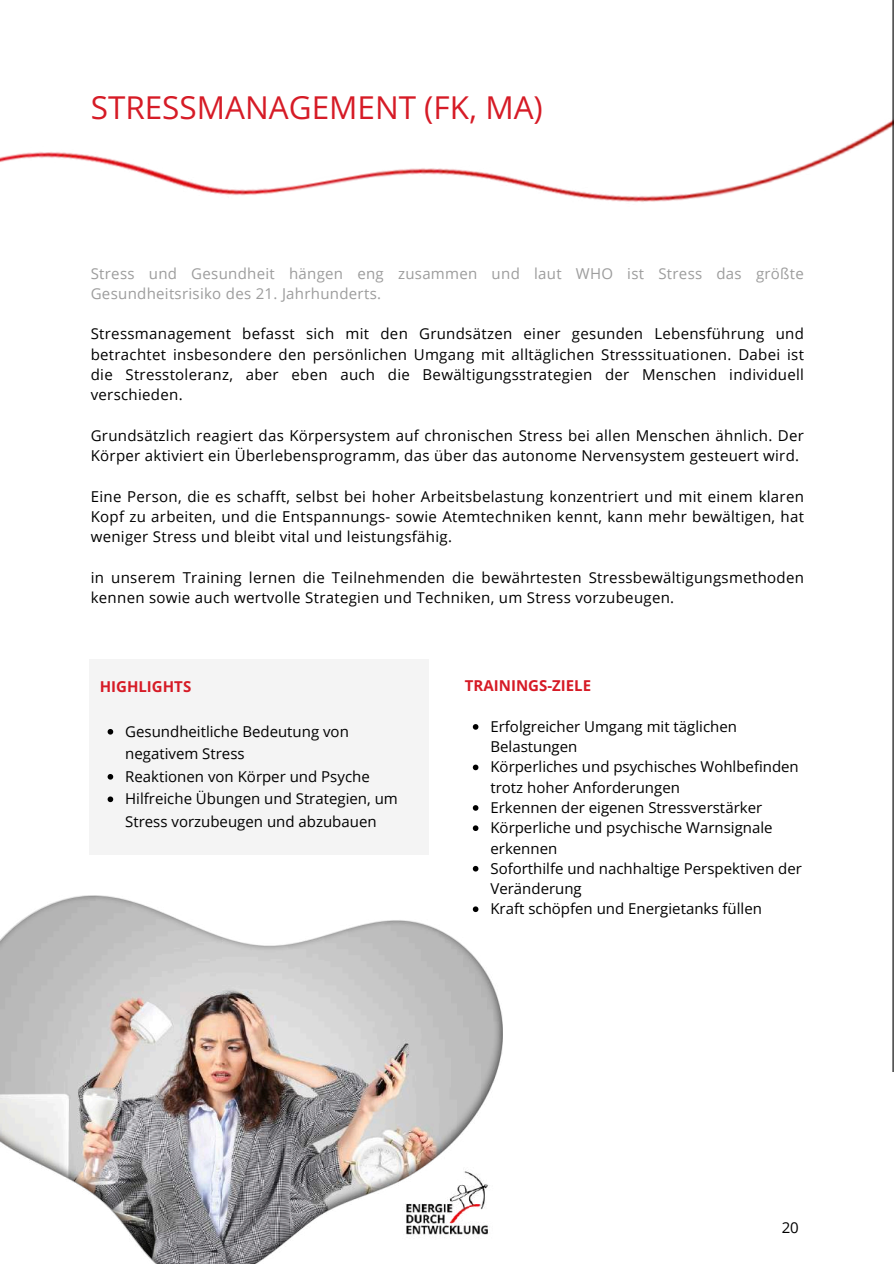
<style>
.page{position:relative;width:894px;height:1264px;background:#fff}
.page>*{position:absolute;margin:0;border:0;box-sizing:border-box;transform-origin:0 0}
.t1{font:31.5px "Open Sans";color:#d61b26}
.t2{font:15px/20.2px "Open Sans";letter-spacing:.02em;color:#000;text-align:justify}
.t3{font:15px/20.2px "Open Sans";color:#000}
.t4{font:15px/22.5px "Open Sans";color:#000}
.t5{font:15px/20.2px "Open Sans";letter-spacing:.02em;color:#9d9d9d}
.t6{font:700 15px "Open Sans";color:#d61b26}
</style>
<div class="page">
<img style="left:0;top:120px;width:892px;height:82px">
<hr style="left:892px;top:0;width:1px;height:1071px;background:#000">
<div style="left:89px;top:659px;width:339px;height:195px;background:#f4f4f4"></div>
<img style="left:0;top:895px;width:502px;height:368px">
<svg style="left:108px;top:729px;width:5px;height:5px"></svg>
<svg style="left:108px;top:774px;width:5px;height:5px"></svg>
<svg style="left:108px;top:796px;width:5px;height:6px"></svg>
<svg style="left:472px;top:724px;width:6px;height:5px"></svg>
<svg style="left:472px;top:764px;width:6px;height:6px"></svg>
<svg style="left:472px;top:805px;width:6px;height:5px"></svg>
<svg style="left:472px;top:825px;width:6px;height:6px"></svg>
<svg style="left:472px;top:865px;width:6px;height:6px"></svg>
<svg style="left:472px;top:906px;width:6px;height:6px"></svg>
<h1 class="t1" style="left:91px;top:85px;width:453px">STRESSMANAGEMENT (FK, MA)</h1>
<p class="t5" style="left:91px;top:263px;width:714px">Stress und Gesundheit hängen eng zusammen und laut WHO ist Stress das größte<br>Gesundheitsrisiko des 21. Jahrhunderts.</p>
<p class="t2" style="left:91px;top:323px;width:714px">Stressmanagement befasst sich mit den Grundsätzen einer gesunden Lebensführung und betrachtet insbesondere den persönlichen Umgang mit alltäglichen Stresssituationen. Dabei ist die Stresstoleranz, aber eben auch die Bewältigungsstrategien der Menschen individuell verschieden.</p>
<p class="t2" style="left:91px;top:425px;width:714px">Grundsätzlich reagiert das Körpersystem auf chronischen Stress bei allen Menschen ähnlich. Der<br>Körper aktiviert ein Überlebensprogramm, das über das autonome Nervensystem gesteuert wird.</p>
<p class="t2" style="left:91px;top:485px;width:714px">Eine Person, die es schafft, selbst bei hoher Arbeitsbelastung konzentriert und mit einem klaren Kopf zu arbeiten, und die Entspannungs- sowie Atemtechniken kennt, kann mehr bewältigen, hat weniger Stress und bleibt vital und leistungsfähig.</p>
<p class="t2" style="left:91px;top:566px;width:714px">in unserem Training lernen die Teilnehmenden die bewährtesten Stressbewältigungsmethoden kennen sowie auch wertvolle Strategien und Techniken, um Stress vorzubeugen.</p>
<p class="t6" style="left:100px;top:675px;width:93px">HIGHLIGHTS</p>
<p class="t4" style="left:125px;top:719px;width:274px">Gesundheitliche Bedeutung von negativem Stress<br>Reaktionen von Körper und Psyche<br>Hilfreiche Übungen und Strategien, um<br>Stress vorzubeugen und abzubauen</p>
<p class="t6" style="left:465px;top:675px;width:128px">TRAININGS-ZIELE</p>
<p class="t3" style="left:490px;top:716px;width:313px">Erfolgreicher Umgang mit täglichen<br>Belastungen<br>Körperliches und psychisches Wohlbefinden trotz hoher Anforderungen<br>Erkennen der eigenen Stressverstärker<br>Körperliche und psychische Warnsignale erkennen<br>Soforthilfe und nachhaltige Perspektiven der<br>Veränderung<br>Kraft schöpfen und Energietanks füllen</p>
<p class="t2" style="left:781px;top:1217px;width:19px">20</p>
</div>
